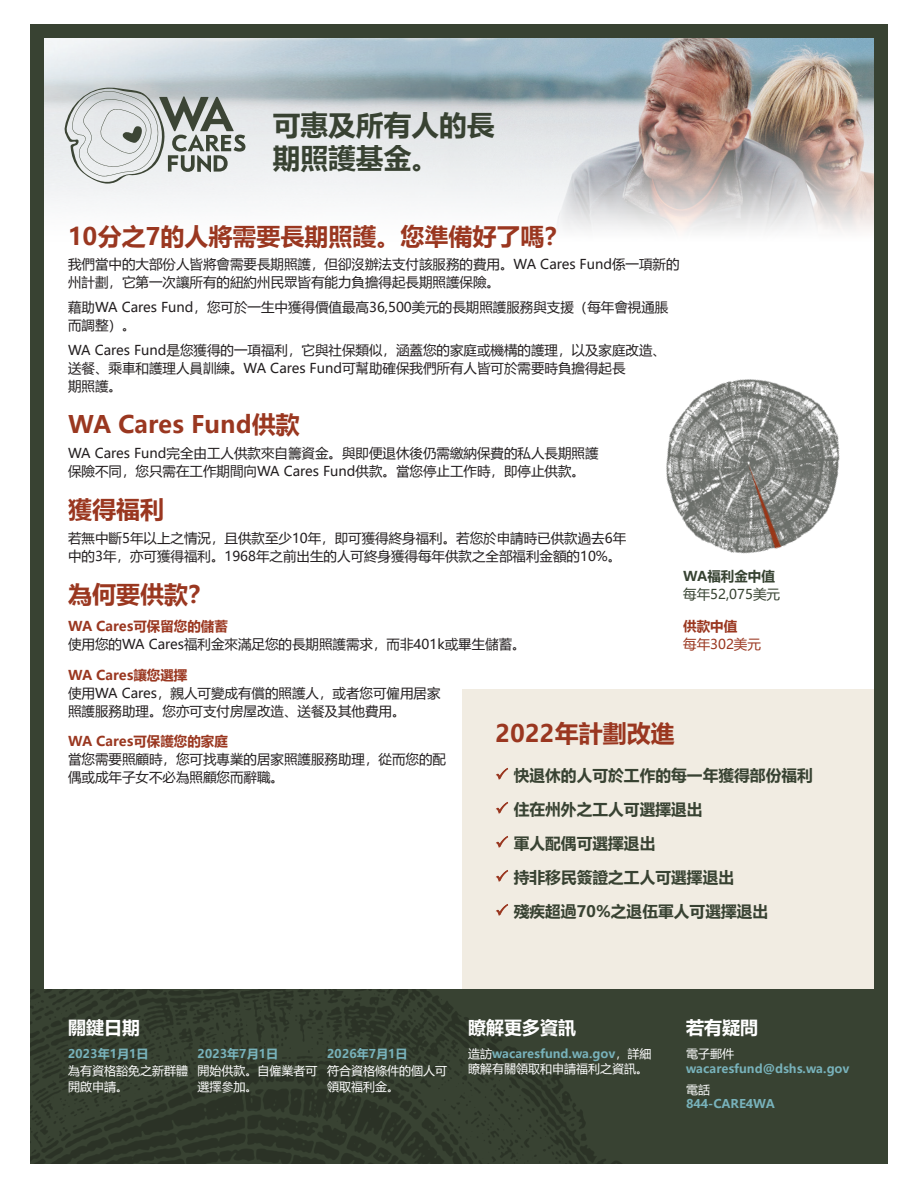
<style>
.page{position:relative;width:918px;height:1188px;background:#fff}
.page>*{position:absolute;margin:0;border:0;box-sizing:border-box;transform-origin:0 0}
.t1{font:700 27.75px/33.3px "Microsoft Ya Hei";color:#384232}
.t2{font:700 24px "Microsoft Ya Hei";color:#9a3720}
.t3{font:700 18px "Microsoft Ya Hei";color:#fff}
.t4{font:700 15.75px "Microsoft Ya Hei";color:#384232}
.t5{font:13.5px/18px "Microsoft Ya Hei";color:#231f20}
.t6{font:700 13.5px "Microsoft Ya Hei";color:#9a3720}
.t7{font:13.5px "Microsoft Ya Hei";color:#374332}
.t8{font:700 13.5px "Microsoft Ya Hei";color:#374332}
.t9{font:13.5px "Microsoft Ya Hei";color:#9a3720}
.t10{font:12px/16.5px "Microsoft Ya Hei";color:#fff}
.t11{font:700 12px "Microsoft Ya Hei";color:#78b2bb}
.s1{font-weight:700;color:#78b2bb}
</style>
<div class="page">
<img style="left:44px;top:38px;width:830px;height:39px">
<svg style="left:44px;top:77px;width:830px;height:154px"></svg>
<div style="left:462px;top:689px;width:412px;height:306px;background:#f1ece2"></div>
<div style="left:30px;top:989px;width:858px;height:175px;background:linear-gradient(to right,#31392b,#394333)"></div>
<div style="left:38px;top:25px;width:842px;height:13px;background:#384232"></div>
<svg style="left:64px;top:88px;width:181px;height:96px;background:#c2c6c5"></svg>
<img style="left:666px;top:379px;width:174px;height:175px">
<div style="left:874px;top:25px;width:14px;height:1127px;background:#384232"></div>
<div style="left:30px;top:25px;width:14px;height:1127px;background:#384232"></div>
<p class="t1" style="left:273px;top:107px;width:223px">可惠及所有人的長期照護基金。</p>
<p class="t2" style="left:68px;top:219px;width:502px">10分之7的人將需要長期照護。您準備好了嗎？</p>
<p class="t5" style="left:68px;top:255px;width:613px">我們當中的大部份人皆將會需要長期照護，但卻沒辦法支付該服務的費用。WA Cares Fund係一項新的州計劃，它第一次讓所有的紐約州民眾皆有能力負擔得起長期照護保險。</p>
<p class="t5" style="left:68px;top:298px;width:602px">藉助WA Cares Fund，您可於一生中獲得價值最高36,500美元的長期照護服務與支援（每年會視通脹而調整）。</p>
<p class="t5" style="left:68px;top:341px;width:600px">WA Cares Fund是您獲得的一項福利，它與社保類似，涵蓋您的家庭或機構的護理，以及家庭改造、送餐、乘車和護理人員訓練。WA Cares Fund可幫助確保我們所有人皆可於需要時負擔得起長<br>期照護。</p>
<p class="t2" style="left:68px;top:408px;width:233px">WA Cares Fund供款</p>
<p class="t5" style="left:68px;top:444px;width:532px">WA Cares Fund完全由工人供款來自籌資金。與即便退休後仍需繳納保費的私人長期照護保險不同，您只需在工作期間向WA Cares Fund供款。當您停止工作時，即停止供款。</p>
<p class="t2" style="left:68px;top:493px;width:97px">獲得福利</p>
<p class="t5" style="left:68px;top:529px;width:560px">若無中斷5年以上之情況，且供款至少10年，即可獲得終身福利。若您於申請時已供款過去6年中的3年，亦可獲得福利。1968年之前出生的人可終身獲得每年供款之全部福利金額的10%。</p>
<p class="t2" style="left:68px;top:578px;width:145px">為何要供款？</p>
<p class="t6" style="left:68px;top:617px;width:161px">WA Cares可保留您的儲蓄</p>
<p class="t5" style="left:68px;top:635px;width:459px">使用您的WA Cares福利金來滿足您的長期照護需求，而非401k或畢生儲蓄。</p>
<p class="t6" style="left:68px;top:666px;width:121px">WA Cares讓您選擇</p>
<p class="t5" style="left:68px;top:684px;width:374px">使用WA Cares，親人可變成有償的照護人，或者您可僱用居家照護服務助理。您亦可支付房屋改造、送餐及其他費用。</p>
<p class="t6" style="left:68px;top:732px;width:161px">WA Cares可保護您的家庭</p>
<p class="t5" style="left:68px;top:750px;width:379px">當您需要照顧時，您可找專業的居家照護服務助理，從而您的配偶或成年子女不必為照顧您而辭職。</p>
<p class="t8" style="left:683px;top:567px;width:93px">WA福利金中值</p>
<p class="t7" style="left:683px;top:585px;width:98px">每年52,075美元</p>
<p class="t6" style="left:683px;top:616px;width:55px">供款中值</p>
<p class="t9" style="left:683px;top:635px;width:79px">每年302美元</p>
<p class="t2" style="left:496px;top:717px;width:181px">2022年計劃改進</p>
<p class="t4" style="left:514px;top:764px;width:301px">快退休的人可於工作的每一年獲得部份福利</p>
<p class="t4" style="left:514px;top:798px;width:190px">住在州外之工人可選擇退出</p>
<p class="t4" style="left:514px;top:832px;width:143px">軍人配偶可選擇退出</p>
<p class="t4" style="left:514px;top:867px;width:222px">持非移民簽證之工人可選擇退出</p>
<p class="t4" style="left:514px;top:901px;width:256px">殘疾超過70%之退伍軍人可選擇退出</p>
<p class="t3" style="left:68px;top:1015px;width:73px">關鍵日期</p>
<p class="t11" style="left:68px;top:1046px;width:82px">2023年1月1日</p>
<p class="t10" style="left:68px;top:1062px;width:121px">為有資格豁免之新群體開啟申請。</p>
<p class="t11" style="left:198px;top:1046px;width:82px">2023年7月1日</p>
<p class="t10" style="left:198px;top:1062px;width:121px">開始供款。自僱業者可選擇參加。</p>
<p class="t11" style="left:327px;top:1046px;width:82px">2026年7月1日</p>
<p class="t10" style="left:327px;top:1062px;width:121px">符合資格條件的個人可領取福利金。</p>
<p class="t3" style="left:468px;top:1015px;width:109px">瞭解更多資訊</p>
<p class="t3" style="left:686px;top:1015px;width:73px">若有疑問</p>
<p class="t10" style="left:468px;top:1047px;width:185px;line-height:14.4px">造訪<span class="s1">wacaresfund.wa.gov</span>，詳細瞭解有關領取和申請福利之資訊。</p>
<p class="t10" style="left:686px;top:1046px;width:49px">電子郵件</p>
<p class="t11" style="left:686px;top:1060px;width:165px">wacaresfund@dshs.wa.gov</p>
<p class="t10" style="left:686px;top:1081px;width:25px">電話</p>
<p class="t11" style="left:686px;top:1096px;width:90px">844-CARE4WA</p>
</div>
